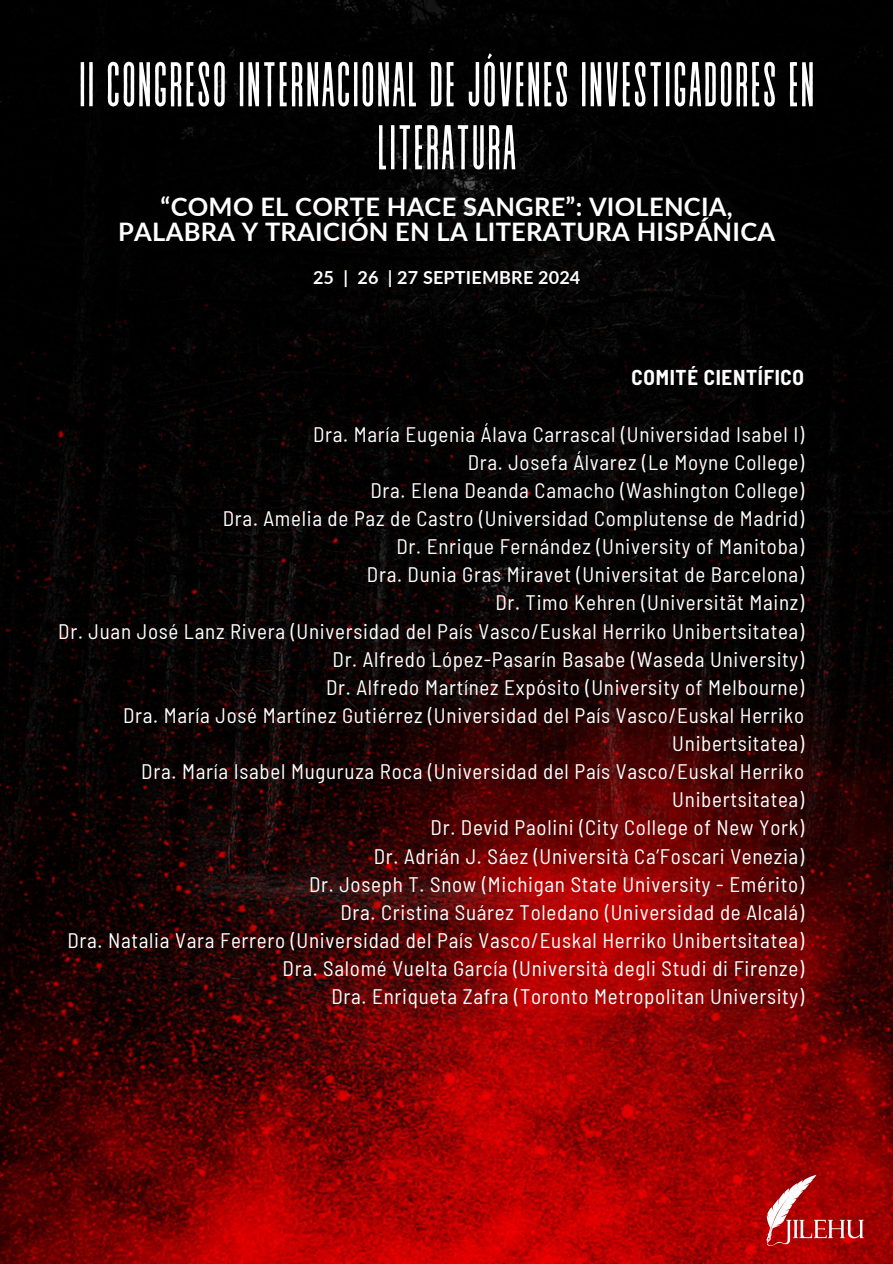
<style>
.page{position:relative;width:893px;height:1264px;background:#fff}
.page>*{position:absolute;margin:0;border:0;box-sizing:border-box;transform-origin:0 0}
.t1{font:63px/63px "Revive 80 Tall";letter-spacing:.01em;color:#fff;text-align:center}
.t2{font:700 25.5px/24.8px "Lato";letter-spacing:.01em;color:#fff;text-align:center}
.t3{font:semi-condensed 21px/28.2px "Barlow";letter-spacing:.035em;color:#fff;text-align:right}
.t4{font:700 semi-condensed 21px "Barlow";letter-spacing:.035em;color:#fff}
.t5{font:700 18px "Lato";letter-spacing:.01em;color:#fff}
</style>
<div class="page">
<img style="left:0;top:0;width:892px;height:1263px">
<img style="left:752px;top:1147px;width:116px;height:116px">
<h1 class="t1" style="left:78px;top:58px;width:738px">II CONGRESO INTERNACIONAL DE JÓVENES INVESTIGADORES EN<br>LITERATURA</h1>
<h2 class="t2" style="left:118px;top:194px;width:658px">“COMO EL CORTE HACE SANGRE”: VIOLENCIA,<br>PALABRA Y TRAICIÓN EN LA LITERATURA HISPÁNICA</h2>
<p class="t5" style="left:313px;top:266px;width:269px">25 | 26 | 27 SEPTIEMBRE 2024</p>
<p class="t4" style="left:631px;top:364px;width:174px">COMITÉ CIENTÍFICO</p>
<p class="t3" style="left:58px;top:419px;width:747px">Dra. María Eugenia Álava Carrascal (Universidad Isabel I)<br>Dra. Josefa Álvarez (Le Moyne College)<br>Dra. Elena Deanda Camacho (Washington College)<br>Dra. Amelia de Paz de Castro (Universidad Complutense de Madrid)<br>Dr. Enrique Fernández (University of Manitoba)<br>Dra. Dunia Gras Miravet (Universitat de Barcelona)<br>Dr. Timo Kehren (Universität Mainz)<br>Dr. Juan José Lanz Rivera (Universidad del País Vasco/Euskal Herriko Unibertsitatea)<br>Dr. Alfredo López-Pasarín Basabe (Waseda University)<br>Dr. Alfredo Martínez Expósito (University of Melbourne)<br>Dra. María José Martínez Gutiérrez (Universidad del País Vasco/Euskal Herriko Unibertsitatea)<br>Dra. María Isabel Muguruza Roca (Universidad del País Vasco/Euskal Herriko Unibertsitatea)<br>Dr. Devid Paolini (City College of New York)<br>Dr. Adrián J. Sáez (Università Ca’Foscari Venezia)<br>Dr. Joseph T. Snow (Michigan State University - Emérito)<br>Dra. Cristina Suárez Toledano (Universidad de Alcalá)<br>Dra. Natalia Vara Ferrero (Universidad del País Vasco/Euskal Herriko Unibertsitatea)<br>Dra. Salomé Vuelta García (Università degli Studi di Firenze)<br>Dra. Enriqueta Zafra (Toronto Metropolitan University)</p>
</div>
